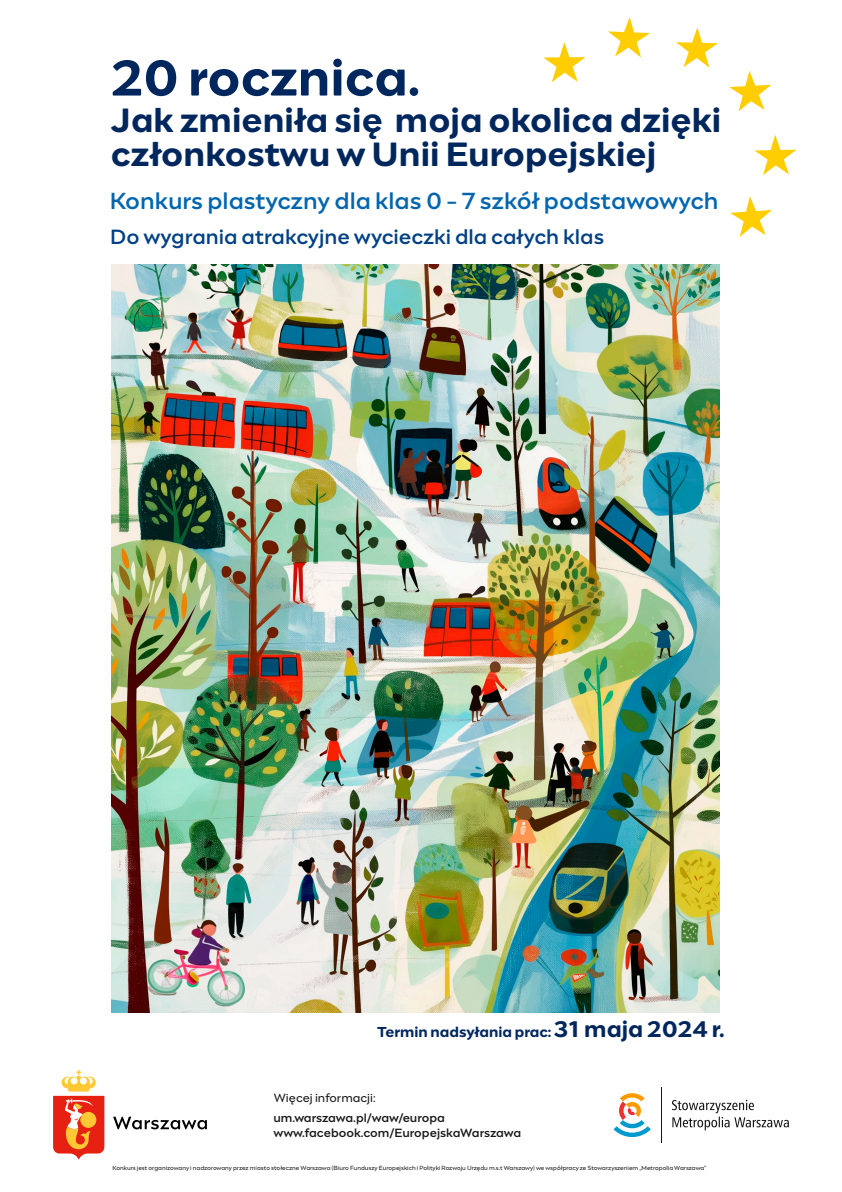
<style>
.page{position:relative;width:842px;height:1192px;background:#fff}
.page>*{position:absolute;margin:0;border:0;box-sizing:border-box;transform-origin:0 0}
.t1{font:700 50px "Engram Warsaw";color:#00275d}
.t2{font:700 33.5px/33.8px "Engram Warsaw";color:#00275d}
.t3{font:500 23.15px "Engram Warsaw";color:#0065af}
.t4{font:500 20.5px "Engram Warsaw";color:#004084}
.t5{font:700 14.3px "Engram Warsaw";color:#00275d}
.t6{font:500 11.85px/14.2px "Engram Warsaw";color:#151616}
.t7{font:11.85px "Engram Warsaw";color:#151616}
.t8{font:5.95px "Engram Warsaw";color:#151616}
.s1{font-size:22.5px}
</style>
<div class="page">
<img style="left:111px;top:264px;width:608px;height:748px">
<svg style="left:614px;top:1126px;width:37px;height:14px"></svg>
<svg style="left:620px;top:1120px;width:25px;height:10px"></svg>
<svg style="left:620px;top:1091px;width:25px;height:10px"></svg>
<svg style="left:619px;top:1101px;width:23px;height:19px"></svg>
<hr style="left:661px;top:1088px;width:1px;height:55px;background:#151616">
<svg style="left:672px;top:1100px;width:117px;height:30px"></svg>
<svg style="left:53px;top:1070px;width:51px;height:90px"></svg>
<svg style="left:113px;top:1117px;width:94px;height:12px"></svg>
<svg style="left:754px;top:135px;width:42px;height:40px"></svg>
<svg style="left:730px;top:196px;width:42px;height:41px"></svg>
<svg style="left:729px;top:71px;width:42px;height:40px"></svg>
<svg style="left:676px;top:27px;width:42px;height:41px"></svg>
<svg style="left:608px;top:17px;width:42px;height:41px"></svg>
<svg style="left:543px;top:42px;width:43px;height:40px"></svg>
<h1 class="t1" style="left:111px;top:56px;width:311px">20 rocznica.</h1>
<h2 class="t2" style="left:111px;top:106px;width:612px">Jak zmieniła się moja okolica dzięki członkostwu w Unii Europejskiej</h2>
<h3 class="t3" style="left:110px;top:191px;width:610px">Konkurs plastyczny dla klas 0 - 7 szkół podstawowych</h3>
<h3 class="t4" style="left:110px;top:228px;width:496px">Do wygrania atrakcyjne wycieczki dla całych klas</h3>
<h3 class="t5" style="left:377px;top:1026px;width:349px">Termin nadsyłania prac: <span class="s1">31 maja 2024 r.</span></h3>
<h3 class="t7" style="left:274px;top:1093px;width:103px">Więcej informacji:</h3>
<h3 class="t6" style="left:273px;top:1112px;width:249px">um.warszawa.pl/waw/europa www.facebook.com/EuropejskaWarszawa</h3>
<p class="t8" style="left:113px;top:1166px;width:595px">Konkurs jest organizowany i nadzorowany przez miasto stołeczne Warszawa (Biuro Funduszy Europejskich i Polityki Rozwoju Urzędu m.s.t Warszawy) we współpracy ze Stowarzyszeniem „Metropolia Warszawa”</p>
</div>
